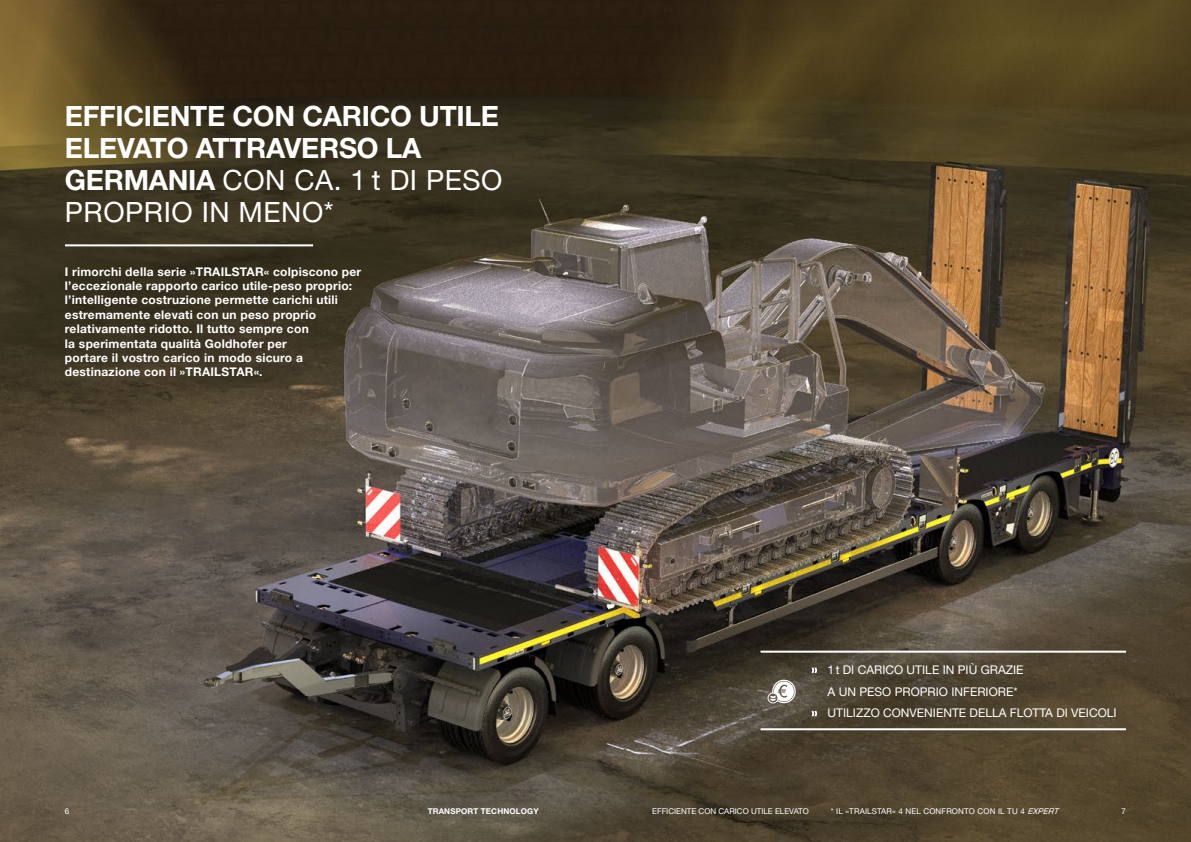
<style>
.page{position:relative;width:1191px;height:842px;background:#fff}
.page>*{position:absolute;margin:0;border:0;box-sizing:border-box;transform-origin:0 0}
.GOL_Headline_inside{font:700 28px/32px "Helvetica Neue LT Com";letter-spacing:-.01em;color:#fff}
.GOL_leadtext_white{font:700 12px/14.4px "Helvetica Neue LT Com";letter-spacing:.02em;color:#fff}
.GOL_zitat_NEU_Def{font:12px/21.6px "Helvetica Neue LT Com";color:#fff}
.GOL_copylist{font:8px "Helvetica Neue LT Com";letter-spacing:.02em;color:#fff}
.GOL_column_sector{font:8px "Helvetica Neue LT Com";color:#fff}
.GOL_column_title{font:700 8px "Helvetica Neue LT Com";letter-spacing:.02em;color:#fff}
.GOL_pagina{font:8px "Helvetica Neue LT Com";color:#fff}
.s1{font-weight:400}
.s2{font-style:italic}
</style>
<div class="page">
<img style="left:0;top:0;width:1191px;height:842px">
<hr style="left:65px;top:244px;width:248px;height:2px;background:#fff">
<hr style="left:760px;top:651px;width:366px;height:2px;background:#fff">
<hr style="left:760px;top:728px;width:366px;height:2px;background:#fff">
<svg style="left:811px;top:668px;width:6px;height:5px"></svg>
<svg style="left:811px;top:711px;width:6px;height:5px"></svg>
<svg style="left:767px;top:680px;width:28px;height:23px"></svg>
<svg style="left:437px;top:0;width:158px;height:842px;background:#4e473e"></svg>
<svg style="left:595px;top:0;width:159px;height:842px;background:#564b3e"></svg>
<p class="GOL_Headline_inside" style="left:65px;top:99px;width:439px">EFFICIENTE CON CARICO UTILE<br>ELEVATO ATTRAVERSO LA<br>GERMANIA <span class="s1">CON CA. 1 t DI PESO<br>PROPRIO IN MENO*</span></p>
<p class="GOL_leadtext_white" style="left:65px;top:264px;width:298px">I rimorchi della serie »TRAILSTAR« colpiscono per l’eccezionale rapporto carico utile-peso proprio: l’intelligente costruzione permette carichi utili estremamente elevati con un peso proprio relativamente ridotto. Il tutto sempre con<br>la sperimentata qualità Goldhofer per<br>portare il vostro carico in modo sicuro a destinazione con il »TRAILSTAR«.</p>
<p class="GOL_zitat_NEU_Def" style="left:827px;top:659px;width:290px">1t DI CARICO UTILE IN PIÙ GRAZIE<br>A UN PESO PROPRIO INFERIORE*<br>UTILIZZO CONVENIENTE DELLA FLOTTA DI VEICOLI</p>
<p class="GOL_pagina" style="left:65px;top:806px;width:6px">6</p>
<p class="GOL_column_title" style="left:428px;top:806px;width:113px">TRANSPORT TECHNOLOGY</p>
<p class="GOL_column_sector" style="left:652px;top:806px;width:158px">EFFICIENTE CON CARICO UTILE ELEVATO</p>
<p class="GOL_copylist" style="left:831px;top:806px;width:231px">* IL »TRAILSTAR« 4 NEL CONFRONTO CON IL TU 4 <span class="s2">EXPERT</span></p>
<p class="GOL_pagina" style="left:1121px;top:806px;width:6px">7</p>
</div>
